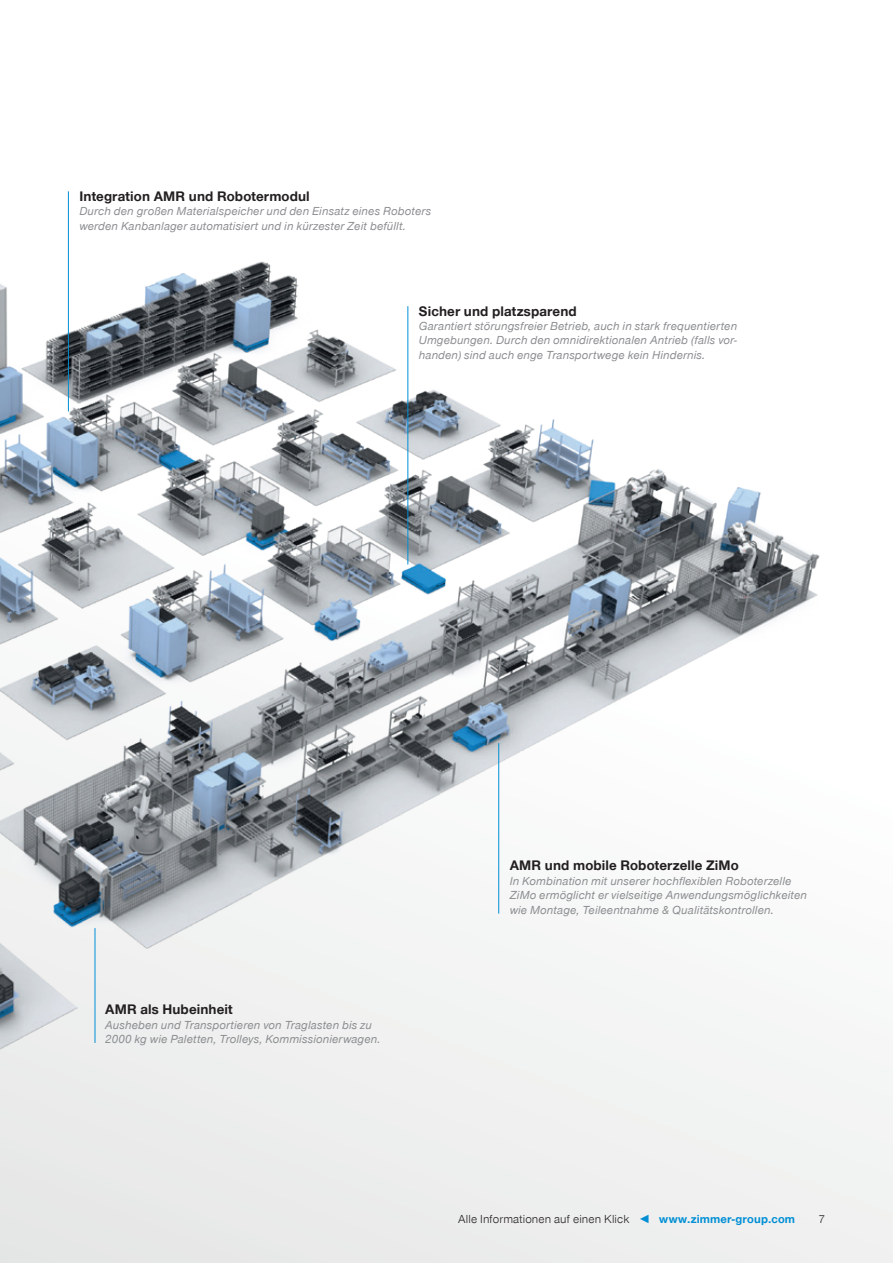
<style>
.page{position:relative;width:893px;height:1263px;background:#fff}
.page>*{position:absolute;margin:0;border:0;box-sizing:border-box;transform-origin:0 0}
.t1{font:700 14.25px "Zimmer Group Sans Global";letter-spacing:.01em;color:#231f20}
.t2{font:italic 12px/14.4px "Zimmer Group Sans Global";letter-spacing:.015em;color:#8a8c8f}
.t3{font:300 12px "Zimmer Group Sans Global";letter-spacing:.01em;color:#231f20}
.s1{font-weight:700;color:#008fd5}
</style>
<div class="page">
<div style="left:0;top:0;width:893px;height:1263px;background:linear-gradient(to bottom,#fff,#f4f5f5)"></div>
<img style="left:0;top:261px;width:837px;height:980px">
<hr style="left:95px;top:928px;width:1px;height:115px;background:#008fd5">
<hr style="left:498px;top:743px;width:1px;height:171px;background:#008fd5">
<hr style="left:407px;top:306px;width:1px;height:258px;background:#008fd5">
<hr style="left:68px;top:191px;width:1px;height:220px;background:#008fd5">
<p class="t1" style="left:79px;top:188px;width:232px">Integration AMR und Robotermodul</p>
<p class="t2" style="left:79px;top:204px;width:353px">Durch den großen Materialspeicher und den Einsatz eines Roboters werden Kanbanlager automatisiert und in kürzester Zeit befüllt.</p>
<p class="t1" style="left:419px;top:302px;width:159px">Sicher und platzsparend</p>
<p class="t2" style="left:419px;top:319px;width:320px;text-align:justify">Garantiert störungsfreier Betrieb, auch in stark frequentierten Umgebungen. Durch den omnidirektionalen Antrieb (falls vor&shy;handen) sind auch enge Transportwege kein Hindernis.</p>
<p class="t1" style="left:105px;top:1001px;width:129px">AMR als Hubeinheit</p>
<p class="t2" style="left:105px;top:1017px;width:277px">Ausheben und Transportieren von Traglasten bis zu<br>2000 kg wie Paletten, Trolleys, Kommissionierwagen.</p>
<p class="t1" style="left:510px;top:857px;width:230px">AMR und mobile Roboterzelle ZiMo</p>
<p class="t2" style="left:510px;top:873px;width:299px">In Kombination mit unserer hochflexiblen Roboterzelle<br>ZiMo ermöglicht er vielseitige Anwendungsmöglichkeiten wie Montage, Teileentnahme &amp; Qualitätskontrollen.</p>
<p class="t3" style="left:458px;top:1212px;width:338px">Alle Informationen auf einen Klick <span class="s1">◄ www.zimmer-group.com</span></p>
<p class="t3" style="left:818px;top:1212px;width:8px">7</p>
</div>
